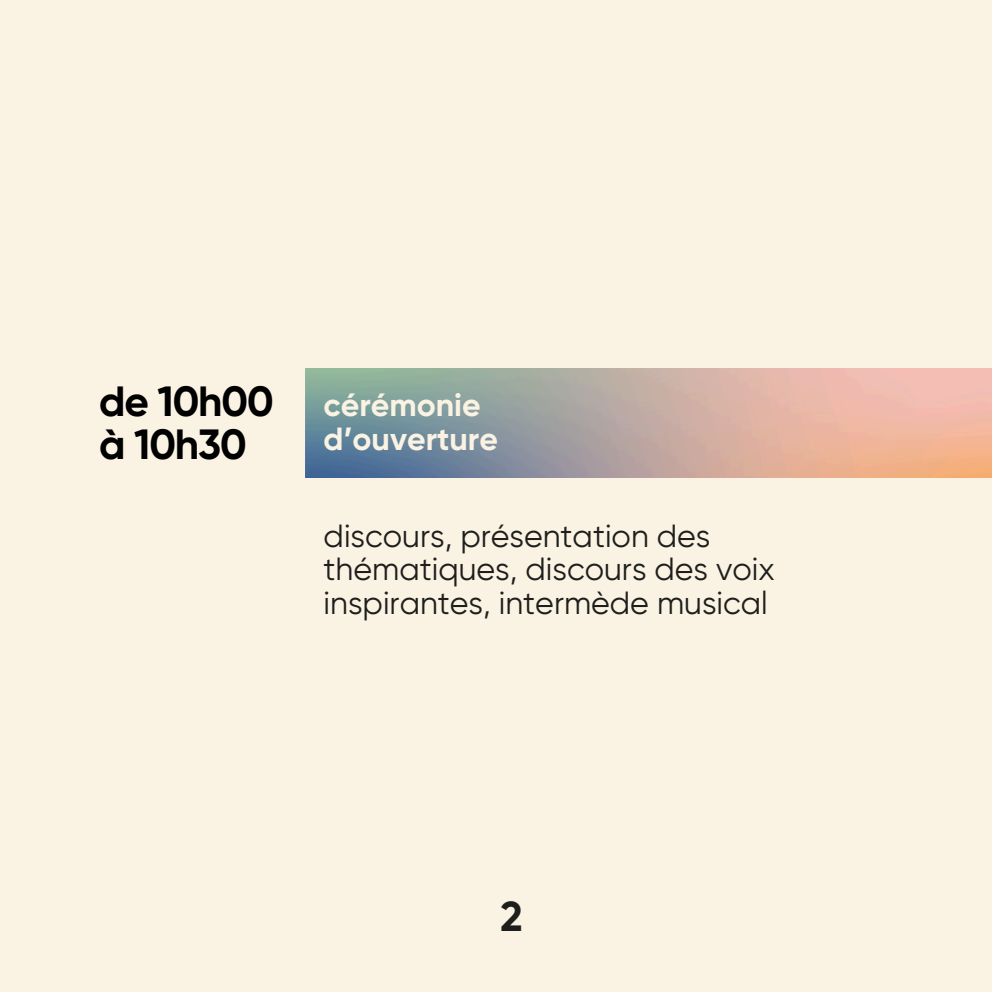
<style>
.page{position:relative;width:992px;height:992px;background:#faf2e3}
.page>*{position:absolute;margin:0;border:0;box-sizing:border-box;transform-origin:0 0}
.t1{font:700 42.25px/43px "Gilroy";letter-spacing:-.025em;color:#000}
.t2{font:700 41.75px "Gilroy";color:#1e1e1c}
.t3{font:32px/33.8px "Gilroy";color:#1e1e1c}
.t4{font:700 32px/33.8px "Gilroy";color:#faf2e3}
</style>
<div class="page">
<img style="left:305px;top:369px;width:687px;height:109px">
<h1 class="t1" style="left:99px;top:380px;width:176px">de 10h00 à 10h30</h1>
<p class="t4" style="left:324px;top:388px;width:176px">cérémonie d’ouverture</p>
<h2 class="t3" style="left:324px;top:519px;width:453px">discours, présentation des thématiques, discours des voix inspirantes, intermède musical</h2>
<p class="t2" style="left:500px;top:891px;width:24px">2</p>
</div>
